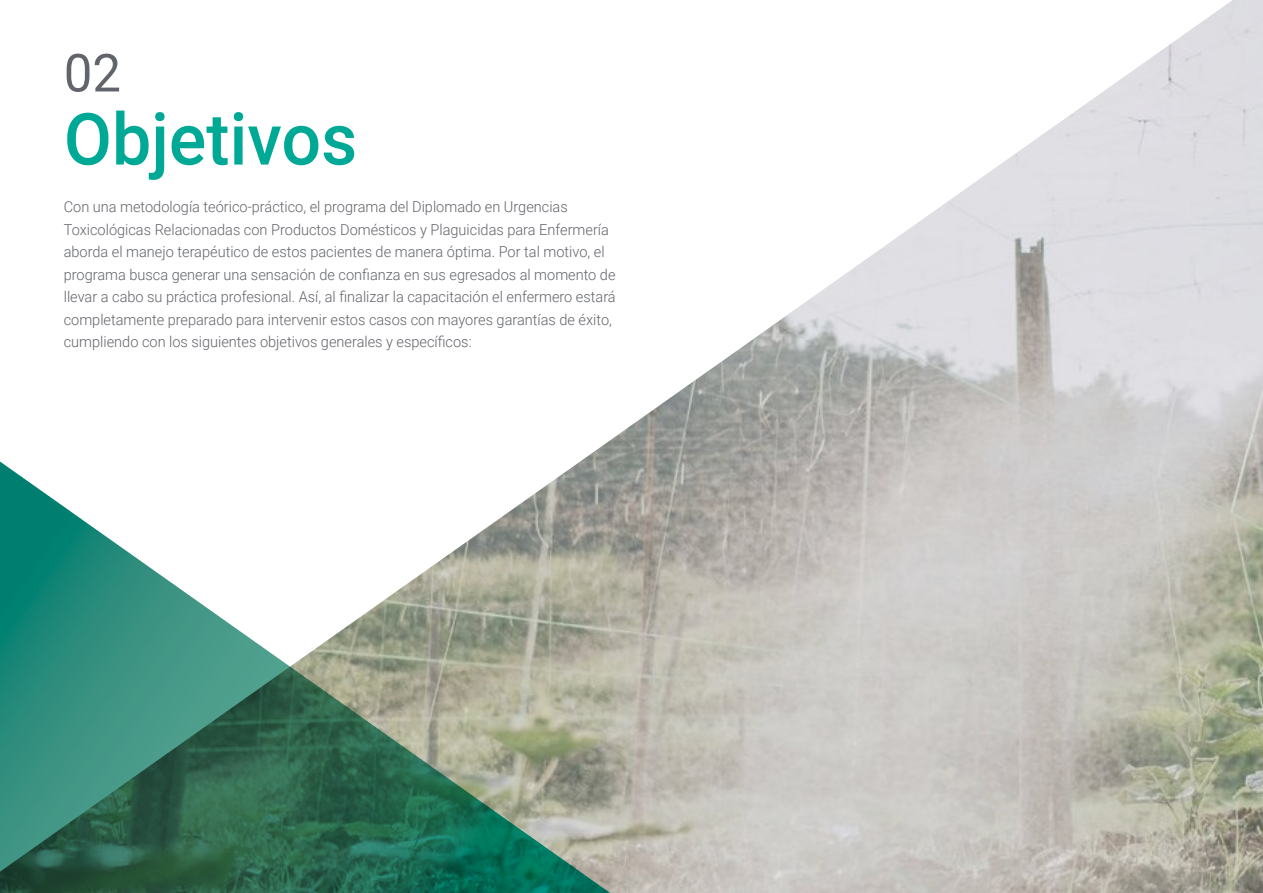
<style>
.page{position:relative;width:1263px;height:893px;background:#fff}
.page>*{position:absolute;margin:0;border:0;box-sizing:border-box;transform-origin:0 0}
.t1{font:500 72px "Roboto";color:#00a996}
.t2{font:52.5px "Roboto";color:#61646a}
.t3{font:300 15px/22.5px "Roboto";color:#61646a}
</style>
<div class="page">
<img style="left:602px;top:0;width:661px;height:893px">
<svg style="left:0;top:446px;width:640px;height:447px"></svg>
<h2 class="t2" style="left:64px;top:36px;width:59px">02</h2>
<h1 class="t1" style="left:64px;top:89px;width:295px">Objetivos</h1>
<p class="t3" style="left:64px;top:195px;width:553px">Con una metodología teórico-práctico, el programa del Diplomado en Urgencias Toxicológicas Relacionadas con Productos Domésticos y Plaguicidas para Enfermería aborda el manejo terapéutico de estos pacientes de manera óptima. Por tal motivo, el programa busca generar una sensación de confianza en sus egresados al momento de llevar a cabo su práctica profesional. Así, al finalizar la capacitación el enfermero estará completamente preparado para intervenir estos casos con mayores garantías de éxito, cumpliendo con los siguientes objetivos generales y específicos:</p>
</div>
